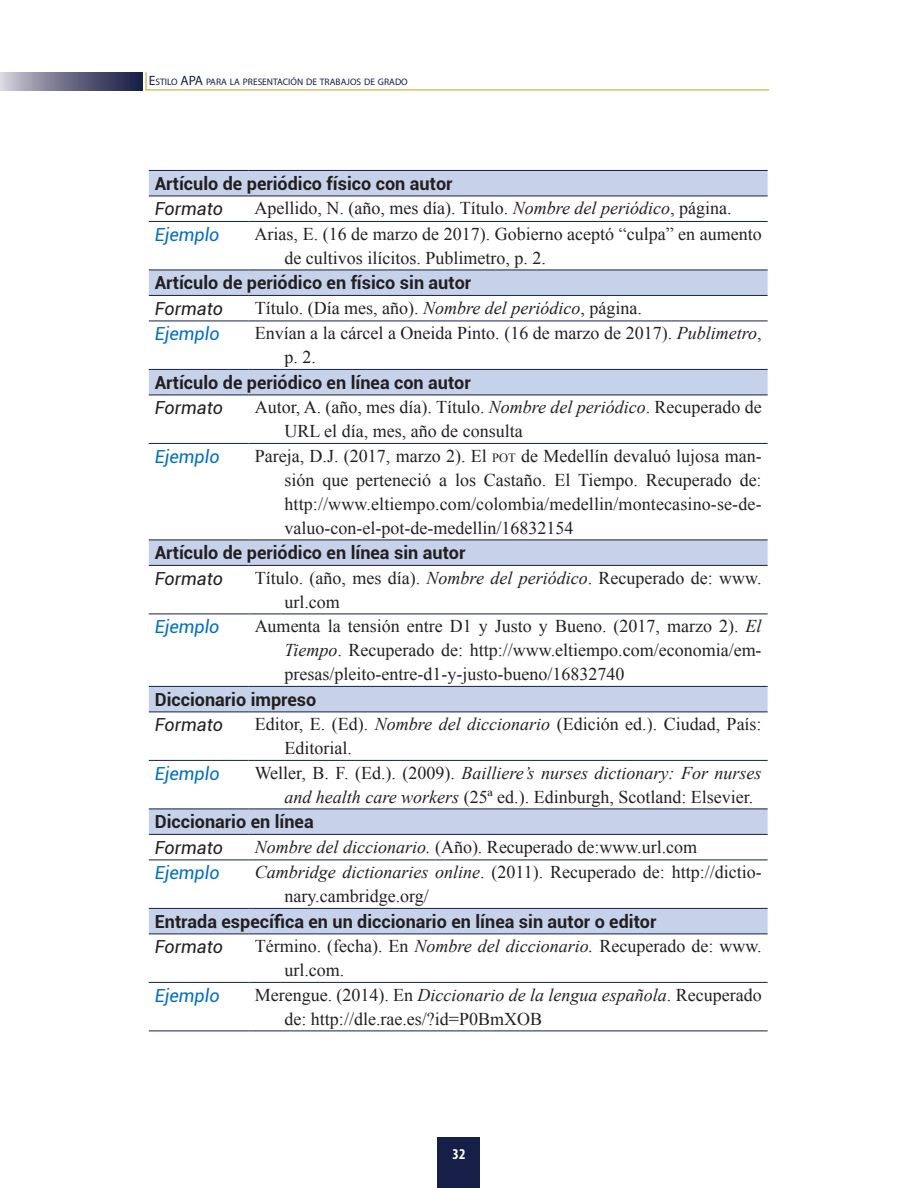
<style>
.page{position:relative;width:918px;height:1188px;background:#fff}
.page>*{position:absolute;margin:0;border:0;box-sizing:border-box;transform-origin:0 0}
.t1{font:18px/24px "Times New Roman";color:#231f20}
.t2{font:700 18px "Roboto";color:#231f20}
.t3{font:italic 18px "Roboto";color:#231f20}
.t4{font:italic 18px "Roboto";color:#0070c0}
.t5{font:700 condensed 15px "Myriad Pro";color:#fff}
.t6{font:9.45px "Myriad Pro";color:#151f47}
.s1{font-size:13.5px}
.s2{font-style:italic}
.s3{font-size:12.6px}
</style>
<div class="page">
<div style="left:438px;top:1137px;width:42px;height:51px;background:#151f47"></div>
<svg style="left:145px;top:72px;width:625px;height:19px"></svg>
<div style="left:0;top:73px;width:142px;height:17px;background:linear-gradient(to right,#cec9d4,#11163f)"></div>
<svg style="left:149px;top:171px;width:619px;height:763px"></svg>
<hr style="left:149px;top:170px;width:100px;height:1px;background:#151f47">
<hr style="left:249px;top:170px;width:519px;height:1px;background:#151f47">
<hr style="left:149px;top:196px;width:100px;height:1px;background:#151f47">
<hr style="left:249px;top:196px;width:519px;height:1px;background:#151f47">
<hr style="left:149px;top:221px;width:100px;height:1px;background:#151f47">
<hr style="left:249px;top:221px;width:519px;height:1px;background:#151f47">
<hr style="left:149px;top:270px;width:100px;height:1px;background:#151f47">
<hr style="left:249px;top:270px;width:519px;height:1px;background:#151f47">
<hr style="left:149px;top:295px;width:100px;height:1px;background:#151f47">
<hr style="left:249px;top:295px;width:519px;height:1px;background:#151f47">
<hr style="left:149px;top:321px;width:100px;height:1px;background:#151f47">
<hr style="left:249px;top:321px;width:519px;height:1px;background:#151f47">
<hr style="left:149px;top:369px;width:100px;height:1px;background:#151f47">
<hr style="left:249px;top:369px;width:519px;height:1px;background:#151f47">
<hr style="left:149px;top:395px;width:100px;height:1px;background:#151f47">
<hr style="left:249px;top:395px;width:519px;height:1px;background:#151f47">
<hr style="left:149px;top:443px;width:100px;height:1px;background:#151f47">
<hr style="left:249px;top:443px;width:519px;height:1px;background:#151f47">
<hr style="left:149px;top:540px;width:100px;height:1px;background:#151f47">
<hr style="left:249px;top:540px;width:519px;height:1px;background:#151f47">
<hr style="left:149px;top:565px;width:100px;height:1px;background:#151f47">
<hr style="left:249px;top:565px;width:519px;height:1px;background:#151f47">
<hr style="left:149px;top:614px;width:100px;height:1px;background:#151f47">
<hr style="left:249px;top:614px;width:519px;height:1px;background:#151f47">
<hr style="left:149px;top:686px;width:100px;height:1px;background:#151f47">
<hr style="left:249px;top:686px;width:519px;height:1px;background:#151f47">
<hr style="left:149px;top:712px;width:100px;height:1px;background:#151f47">
<hr style="left:249px;top:712px;width:519px;height:1px;background:#151f47">
<hr style="left:149px;top:760px;width:100px;height:1px;background:#151f47">
<hr style="left:249px;top:760px;width:519px;height:1px;background:#151f47">
<hr style="left:149px;top:809px;width:100px;height:1px;background:#151f47">
<hr style="left:249px;top:809px;width:519px;height:1px;background:#151f47">
<hr style="left:149px;top:834px;width:100px;height:1px;background:#151f47">
<hr style="left:249px;top:834px;width:519px;height:1px;background:#151f47">
<hr style="left:149px;top:860px;width:100px;height:1px;background:#151f47">
<hr style="left:249px;top:860px;width:519px;height:1px;background:#151f47">
<hr style="left:149px;top:908px;width:100px;height:1px;background:#151f47">
<hr style="left:249px;top:908px;width:519px;height:1px;background:#151f47">
<hr style="left:149px;top:934px;width:100px;height:1px;background:#151f47">
<hr style="left:249px;top:934px;width:519px;height:1px;background:#151f47">
<hr style="left:149px;top:982px;width:100px;height:1px;background:#151f47">
<hr style="left:249px;top:982px;width:519px;height:1px;background:#151f47">
<hr style="left:149px;top:1031px;width:100px;height:1px;background:#151f47">
<hr style="left:249px;top:1031px;width:519px;height:1px;background:#151f47">
<p class="t6" style="left:149px;top:76px;width:260px"><span class="s1">E</span>STILO <span class="s1">APA</span> PARA LA PRESENTACIÓN DE TRABAJOS DE GRADO</p>
<p class="t2" style="left:155px;top:171px;width:299px">Artículo de periódico físico con autor</p>
<p class="t3" style="left:155px;top:196px;width:70px">Formato</p>
<p class="t1" style="left:255px;top:196px;width:478px">Apellido, N. (año, mes día). Título. <span class="s2">Nombre del periódico</span>, página.</p>
<p class="t4" style="left:155px;top:222px;width:66px">Ejemplo</p>
<p class="t1" style="left:284px;top:222px;width:479px;text-indent:-30px">Arias, E. (16 de marzo de 2017). Gobierno aceptó “culpa” en aumento de cultivos ilícitos. Publimetro, p. 2.</p>
<p class="t2" style="left:155px;top:270px;width:318px">Artículo de periódico en físico sin autor</p>
<p class="t3" style="left:155px;top:296px;width:70px">Formato</p>
<p class="t1" style="left:255px;top:296px;width:389px">Título. (Día mes, año). <span class="s2">Nombre del periódico</span>, página.</p>
<p class="t4" style="left:155px;top:321px;width:66px">Ejemplo</p>
<p class="t1" style="left:284px;top:321px;width:479px;text-indent:-30px">Envían a la cárcel a Oneida Pinto. (16 de marzo de 2017). <span class="s2">Publimetro</span>, p. 2.</p>
<p class="t2" style="left:155px;top:370px;width:317px">Artículo de periódico en línea con autor</p>
<p class="t3" style="left:155px;top:395px;width:70px">Formato</p>
<p class="t1" style="left:284px;top:395px;width:479px;text-indent:-30px">Autor, A. (año, mes día). Título. <span class="s2">Nombre del periódico</span>. Recuperado de<br>URL el día, mes, año de consulta</p>
<p class="t4" style="left:155px;top:444px;width:66px">Ejemplo</p>
<p class="t1" style="left:284px;top:444px;width:479px;text-align:justify;text-indent:-30px">Pareja, D.J. (2017, marzo 2). El <span class="s3">pot</span> de Medellín devaluó lujosa man&shy;sión que perteneció a los Castaño. El Tiempo. Recuperado de: http://www.eltiempo.com/colombia/medellin/montecasino-se-de&shy;valuo-con-el-pot-de-medellin/16832154</p>
<p class="t2" style="left:155px;top:540px;width:312px">Artículo de periódico en línea sin autor</p>
<p class="t3" style="left:155px;top:566px;width:70px">Formato</p>
<p class="t1" style="left:284px;top:566px;width:479px;text-indent:-30px">Título. (año, mes día). <span class="s2">Nombre del periódico</span>. Recuperado de: www. url.com</p>
<p class="t4" style="left:155px;top:614px;width:66px">Ejemplo</p>
<p class="t1" style="left:284px;top:614px;width:479px;text-align:justify;text-indent:-30px">Aumenta la tensión entre D1 y Justo y Bueno. (2017, marzo 2). <span class="s2">El Tiempo</span>. Recuperado de: http://www.eltiempo.com/economia/em&shy;presas/pleito-entre-d1-y-justo-bueno/16832740</p>
<p class="t2" style="left:155px;top:687px;width:163px">Diccionario impreso</p>
<p class="t3" style="left:155px;top:712px;width:70px">Formato</p>
<p class="t1" style="left:284px;top:712px;width:479px;text-indent:-30px">Editor, E. (Ed). <span class="s2">Nombre del diccionario</span> (Edición ed.). Ciudad, País:<br>Editorial.</p>
<p class="t4" style="left:155px;top:761px;width:66px">Ejemplo</p>
<p class="t1" style="left:284px;top:761px;width:479px;text-indent:-30px">Weller, B. F. (Ed.). (2009). <span class="s2">Bailliere’s nurses dictionary: For nurses and health care workers</span> (25ª ed.). Edinburgh, Scotland: Elsevier.</p>
<p class="t2" style="left:155px;top:809px;width:160px">Diccionario en línea</p>
<p class="t3" style="left:155px;top:835px;width:70px">Formato</p>
<p class="t1" style="left:255px;top:835px;width:444px"><span class="s2">Nombre del diccionario.</span> (Año). Recuperado de:www.url.com</p>
<p class="t4" style="left:155px;top:860px;width:66px">Ejemplo</p>
<p class="t1" style="left:284px;top:860px;width:479px;text-indent:-30px"><span class="s2">Cambridge dictionaries online</span>. (2011). Recuperado de: http://dictio&shy;nary.cambridge.org/</p>
<p class="t2" style="left:155px;top:909px;width:503px">Entrada específica en un diccionario en línea sin autor o editor</p>
<p class="t3" style="left:155px;top:934px;width:70px">Formato</p>
<p class="t1" style="left:284px;top:934px;width:479px;text-indent:-30px">Término. (fecha). En <span class="s2">Nombre del diccionario.</span> Recuperado de: www. url.com.</p>
<p class="t4" style="left:155px;top:983px;width:66px">Ejemplo</p>
<p class="t1" style="left:284px;top:983px;width:479px;text-indent:-30px">Merengue. (2014). En <span class="s2">Diccionario de la lengua española</span>. Recuperado de: http://dle.rae.es/?id=P0BmXOB</p>
<p class="t5" style="left:453px;top:1145px;width:14px">32</p>
</div>
